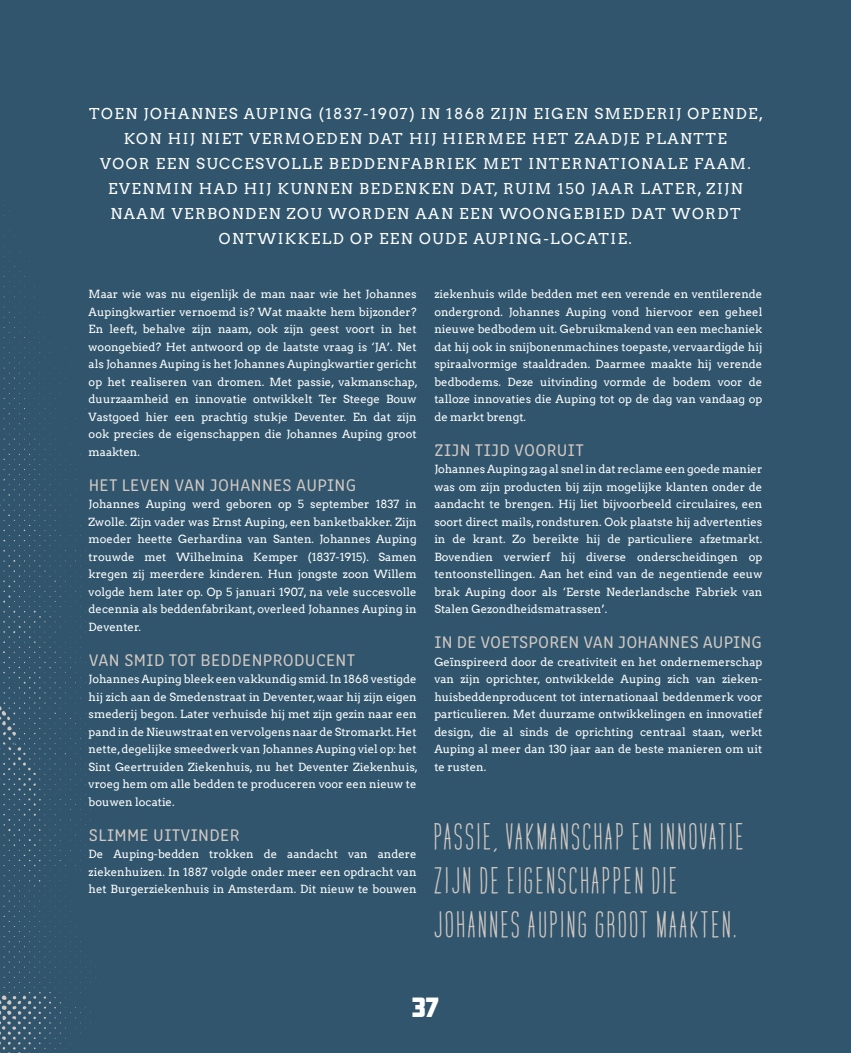
<style>
.page{position:relative;width:851px;height:1053px;background:#fff}
.page>*{position:absolute;margin:0;border:0;box-sizing:border-box;transform-origin:0 0}
.t1{font:700 37.5px/43.8px "Montana";letter-spacing:.01em;color:#d1c8c2}
.t2{font:900 24.25px "Amboy";color:#fff}
.t3{font:17.5px "Clone Rounded";letter-spacing:.02em;color:#d1c8c2}
.t4{font:15px/25px "Arvo";letter-spacing:.1em;color:#fff;text-align:center}
.t5{font:11.25px/17.5px "Arvo";color:#fff;text-align:justify}
</style>
<div class="page">
<div style="left:0;top:0;width:850px;height:1052px;background:#30556d"></div>
<img style="left:0;top:205px;width:102px;height:845px">
<p class="t4" style="left:89px;top:101px;width:675px">TOEN JOHANNES AUPING (1837-1907) IN 1868 ZIJN EIGEN SMEDERIJ OPENDE, KON HIJ NIET VERMOEDEN DAT HIJ HIERMEE HET ZAADJE PLANTTE<br>VOOR EEN SUCCESVOLLE BEDDENFABRIEK MET INTERNATIONALE FAAM.<br>EVENMIN HAD HIJ KUNNEN BEDENKEN DAT, RUIM 150 JAAR LATER, ZIJN NAAM VERBONDEN ZOU WORDEN AAN EEN WOONGEBIED DAT WORDT ONTWIKKELD OP EEN OUDE AUPING-LOCATIE.</p>
<p class="t5" style="left:89px;top:285px;width:331px">Maar wie was nu eigenlijk de man naar wie het Johannes Aupingkwartier vernoemd is? Wat maakte hem bijzonder?<br>En leeft, behalve zijn naam, ook zijn geest voort in het woongebied? Het antwoord op de laatste vraag is ‘JA’. Net als Johannes Auping is het Johannes Aupingkwartier gericht op het realiseren van dromen. Met passie, vakmanschap, duurzaamheid en innovatie ontwikkelt Ter Steege Bouw Vastgoed hier een prachtig stukje Deventer. En dat zijn ook precies de eigenschappen die Johannes Auping groot maakten.</p>
<h3 class="t3" style="left:89px;top:472px;width:268px">HET LEVEN VAN JOHANNES AUPING</h3>
<p class="t5" style="left:89px;top:495px;width:329px">Johannes Auping werd geboren op 5 september 1837 in Zwolle. Zijn vader was Ernst Auping, een banketbakker. Zijn moeder heette Gerhardina van Santen. Johannes Auping trouwde met Wilhelmina Kemper (1837-1915). Samen kregen zij meerdere kinderen. Hun jongste zoon Willem volgde hem later op. Op 5 januari 1907, na vele succesvolle decennia als beddenfabrikant, overleed Johannes Auping in Deventer.</p>
<h3 class="t3" style="left:89px;top:647px;width:268px">VAN SMID TOT BEDDENPRODUCENT</h3>
<p class="t5" style="left:89px;top:670px;width:331px">Johannes Auping bleek een vakkundig smid. In 1868 vestigde hij zich aan de Smedenstraat in Deventer, waar hij zijn eigen smederij begon. Later verhuisde hij met zijn gezin naar een pand in de Nieuwstraat en vervolgens naar de Stromarkt. Het nette, degelijke smeedwerk van Johannes Auping viel op: het Sint Geertruiden Ziekenhuis, nu het Deventer Ziekenhuis, vroeg hem om alle bedden te produceren voor een nieuw te bouwen locatie.</p>
<h3 class="t3" style="left:89px;top:822px;width:152px">SLIMME UITVINDER</h3>
<p class="t5" style="left:89px;top:845px;width:329px">De Auping-bedden trokken de aandacht van andere ziekenhuizen. In 1887 volgde onder meer een opdracht van het Burgerziekenhuis in Amsterdam. Dit nieuw te bouwen</p>
<p class="t5" style="left:434px;top:285px;width:329px">ziekenhuis wilde bedden met een verende en ventilerende ondergrond. Johannes Auping vond hiervoor een geheel nieuwe bedbodem uit. Gebruikmakend van een mechaniek dat hij ook in snijbonenmachines toepaste, vervaardigde hij spiraalvormige staaldraden. Daarmee maakte hij verende bedbodems. Deze uitvinding vormde de bodem voor de talloze innovaties die Auping tot op de dag van vandaag op de markt brengt.</p>
<h3 class="t3" style="left:434px;top:437px;width:151px">ZIJN TIJD VOORUIT</h3>
<p class="t5" style="left:434px;top:460px;width:329px">Johannes Auping zag al snel in dat reclame een goede manier was om zijn producten bij zijn mogelijke klanten onder de aandacht te brengen. Hij liet bijvoorbeeld circulaires, een soort direct mails, rondsturen. Ook plaatste hij advertenties in de krant. Zo bereikte hij de particuliere afzetmarkt.<br>Bovendien verwierf hij diverse onderscheidingen op tentoonstellingen. Aan het eind van de negentiende eeuw brak Auping door als ‘Eerste Nederlandsche Fabriek van Stalen Gezondheidsmatrassen’.</p>
<h3 class="t3" style="left:434px;top:629px;width:329px">IN DE VOETSPOREN VAN JOHANNES AUPING</h3>
<p class="t5" style="left:434px;top:653px;width:329px">Geïnspireerd door de creativiteit en het ondernemerschap van zijn oprichter, ontwikkelde Auping zich van zieken&shy;huisbeddenproducent tot internationaal beddenmerk voor particulieren. Met duurzame ontwikkelingen en innovatief design, die al sinds de oprichting centraal staan, werkt Auping al meer dan 130 jaar aan de beste manieren om uit te rusten.</p>
<h1 class="t1" style="left:434px;top:814px;width:313px">PASSIE, VAKMANSCHAP EN INNOVATIE<br>ZIJN DE EIGENSCHAPPEN DIE<br>JOHANNES AUPING GROOT MAAKTEN.</h1>
<h2 class="t2" style="left:412px;top:993px;width:28px">37</h2>
</div>
